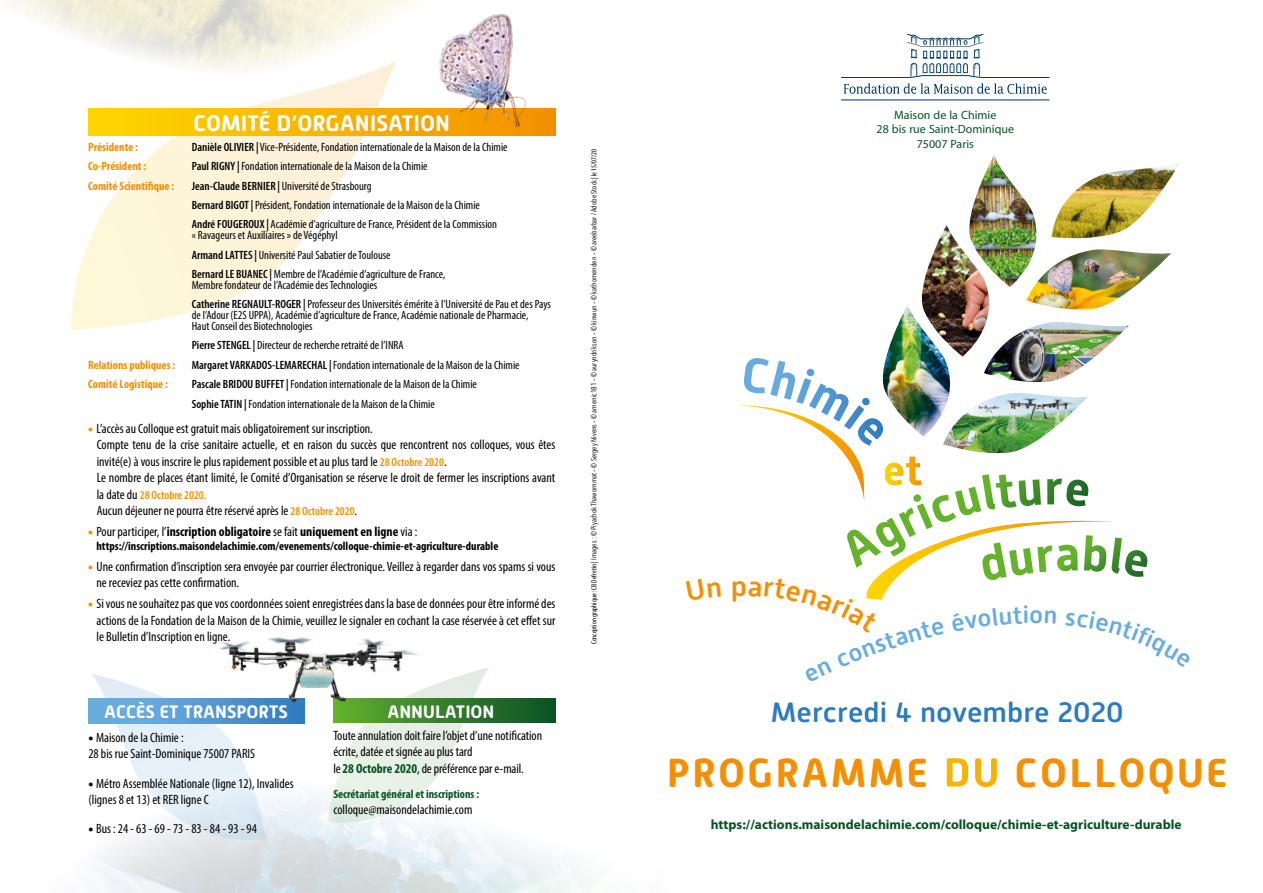
<style>
.page{position:relative;width:1263px;height:893px;background:#fff}
.page>*{position:absolute;margin:0;border:0;box-sizing:border-box;transform-origin:0 0}
.t1{font:700 40.5px "Alwyn New Rounded";letter-spacing:.06em;color:#f38f00}
.t2{font:500 28.05px "Alwyn New Rounded";color:#2d7abe;scale:1.05 1}
.t3{font:500 28.05px "Alwyn New Rounded";color:#f38f00;scale:1.05 1}
.TitreFondViolet{font:700 22.5px "Alwyn New Rounded";color:#fff}
.t4{font:700 18px "Alwyn New Rounded";color:#fff}
.TC_édito{font:condensed 13.5px/16.5px "Myriad Pro";color:#000}
.t5{font:700 13.5px "Myriad Pro";color:#065324}
.TC_édito-2{font:700 condensed 13.5px "Myriad Pro";color:#000}
.TC_édito-3{font:condensed 12px/10.8px "Myriad Pro";color:#000}
.TC_édito-4{font:700 condensed 12px "Myriad Pro";color:#000}
.TC_édito-5{font:700 condensed 12px "Myriad Pro";color:#f38f00}
.t6{font:12px/14.4px "Myriad Pro";color:#065324;text-align:center}
.TC_édito-6{font:700 condensed 12px "Myriad Pro";color:#065324}
.TC_édito-7{font:600 condensed 12px "Myriad Pro";color:#f38f00}
.TC_édito-8{font:7.5px "Avenir Next Condensed";color:#000}
.s1{font-weight:600}
.s2{font-weight:900;font-stretch:normal;color:#f38f00}
.s3{font-weight:600;font-size:12px;color:#f38f00}
.s4{font-weight:400;font-size:13.5px;color:#000}
.s5{font-weight:400}
.s6{font-weight:900;font-stretch:normal}
.s7{font-weight:700;color:#065324}
.s8{font-family:"Myriad Pro";font-stretch:condensed}
.s9{color:#fff}
</style>
<div class="page">
<svg style="left:841px;top:34px;width:208px;height:66px"></svg>
<svg style="left:71px;top:81px;width:325px;height:249px"></svg>
<svg style="left:92px;top:673px;width:173px;height:178px"></svg>
<svg style="left:327px;top:667px;width:163px;height:166px"></svg>
<div style="left:88px;top:699px;width:216px;height:24px;background:linear-gradient(to right,#74b5e5,#3580c3)"></div>
<div style="left:333px;top:699px;width:222px;height:23px;background:linear-gradient(to right,#63b02e,#0a5227)"></div>
<img style="left:1026px;top:249px;width:145px;height:61px">
<img style="left:992px;top:322px;width:137px;height:36px">
<img style="left:1051px;top:163px;width:128px;height:76px">
<img style="left:886px;top:305px;width:58px;height:53px">
<img style="left:914px;top:225px;width:86px;height:132px">
<img style="left:961px;top:155px;width:86px;height:132px">
<div style="left:88px;top:109px;width:467px;height:26px;background:linear-gradient(to right,#fed700,#f39100)"></div>
<img style="left:435px;top:13px;width:97px;height:113px">
<img style="left:205px;top:637px;width:230px;height:71px">
<svg style="left:738px;top:358px;width:410px;height:242px"></svg>
<p class="TitreFondViolet" style="left:193px;top:110px;width:258px">COMITÉ D’ORGANISATION</p>
<p class="TC_édito-5" style="left:88px;top:139px;width:51px">Présidente :</p>
<p class="TC_édito-3" style="left:192px;top:141px;width:317px"><span class="s1">Danièle OLIVIER |</span> Vice-Présidente, Fondation internationale de la Maison de la Chimie</p>
<p class="TC_édito-5" style="left:88px;top:159px;width:60px">Co-Président :</p>
<p class="TC_édito-3" style="left:192px;top:161px;width:237px"><span class="s1">Paul RIGNY |</span> Fondation internationale de la Maison de la Chimie</p>
<p class="TC_édito-5" style="left:88px;top:178px;width:87px">Comité Scientifique :</p>
<p class="TC_édito-3" style="left:192px;top:180px;width:181px"><span class="s1">Jean-Claude BERNIER |</span> Université de Strasbourg</p>
<p class="TC_édito-3" style="left:192px;top:199px;width:290px"><span class="s1">Bernard BIGOT |</span> Président, Fondation internationale de la Maison de la Chimie</p>
<p class="TC_édito-3" style="left:192px;top:219px;width:307px"><span class="s1">André FOUGEROUX |</span> Académie d’agriculture de France, Président de la Commission « Ravageurs et Auxiliaires » de Végéphyl</p>
<p class="TC_édito-3" style="left:192px;top:249px;width:200px"><span class="s1">Armand LATTES |</span> Université Paul Sabatier de Toulouse</p>
<p class="TC_édito-3" style="left:192px;top:268px;width:255px"><span class="s1">Bernard LE BUANEC |</span> Membre de l’Académie d’agriculture de France,<br>Membre fondateur de l’Académie des Technologies</p>
<p class="TC_édito-3" style="left:192px;top:299px;width:361px"><span class="s1">Catherine REGNAULT-ROGER |</span> Professeur des Universités émérite à l’Université de Pau et des Pays de l’Adour (E2S UPPA), Académie d’agriculture de France, Académie nationale de Pharmacie,<br>Haut Conseil des Biotechnologies</p>
<p class="TC_édito-3" style="left:192px;top:340px;width:214px"><span class="s1">Pierre STENGEL |</span> Directeur de recherche retraité de l’INRA</p>
<p class="TC_édito-5" style="left:88px;top:357px;width:89px">Relations publiques :</p>
<p class="TC_édito-3" style="left:192px;top:359px;width:329px"><span class="s1">Margaret VARKADOS-LEMARECHAL |</span> Fondation internationale de la Maison de la Chimie</p>
<p class="TC_édito-5" style="left:88px;top:377px;width:81px">Comité Logistique :</p>
<p class="TC_édito-3" style="left:192px;top:379px;width:287px"><span class="s1">Pascale BRIDOU BUFFET |</span> Fondation internationale de la Maison de la Chimie</p>
<p class="TC_édito-3" style="left:192px;top:398px;width:245px"><span class="s1">Sophie TATIN |</span> Fondation internationale de la Maison de la Chimie</p>
<p class="TC_édito" style="left:88px;top:420px;width:286px"><span class="s2">•</span> L’accès au Colloque est gratuit mais obligatoirement sur inscription.</p>
<p class="TC_édito" style="left:97px;top:436px;width:460px">Compte tenu de la crise sanitaire actuelle, et en raison du succès que rencontrent nos colloques, vous êtes invité(e) à vous inscrire le plus rapidement possible et au plus tard le <span class="s3">28 Octobre 2020</span>.</p>
<p class="TC_édito" style="left:97px;top:469px;width:460px">Le nombre de places étant limité, le Comité d’Organisation se réserve le droit de fermer les inscriptions avant</p>
<p class="TC_édito-7" style="left:97px;top:487px;width:111px"><span class="s4">la date du</span> 28 Octobre 2020.</p>
<p class="TC_édito" style="left:97px;top:502px;width:262px">Aucun déjeuner ne pourra être réservé après le <span class="s3">28 Octobre 2020</span>.</p>
<p class="TC_édito-2" style="left:88px;top:523px;width:331px"><span class="s2">•</span> <span class="s5">Pour participer, l’</span>inscription obligatoire <span class="s5">se fait</span> uniquement en ligne <span class="s5">via :</span></p>
<p class="TC_édito-4" style="left:96px;top:539px;width:403px">https://inscriptions.maisondelachimie.com/evenements/colloque-chimie-et-agriculture-durable</p>
<p class="TC_édito" style="left:96px;top:558px;width:460px;text-indent:-8px"><span class="s2">•</span> Une confirmation d’inscription sera envoyée par courrier électronique. Veillez à regarder dans vos spams si vous ne receviez pas cette confirmation.</p>
<p class="TC_édito" style="left:96px;top:595px;width:460px;text-align:justify;text-indent:-8px"><span class="s2">•</span> Si vous ne souhaitez pas que vos coordonnées soient enregistrées dans la base de données pour être informé des actions de la Fondation de la Maison de la Chimie, veuillez le signaler en cochant la case réservée à cet effet sur le Bulletin d’Inscription en ligne.</p>
<p class="t4" style="left:104px;top:702px;width:185px">ACCÈS ET TRANSPORTS</p>
<p class="TC_édito" style="left:88px;top:729px;width:168px"><span class="s6">•</span> Maison de la Chimie :<br>28 bis rue Saint-Dominique 75007 PARIS</p>
<p class="TC_édito" style="left:88px;top:775px;width:207px"><span class="s6">•</span> Métro Assemblée Nationale (ligne 12), Invalides (lignes 8 et 13) et RER ligne C</p>
<p class="TC_édito" style="left:88px;top:820px;width:170px"><span class="s6">•</span> Bus : 24 - 63 - 69 - 73 - 83 - 84 - 93 - 94</p>
<p class="t4" style="left:387px;top:701px;width:109px">ANNULATION</p>
<p class="TC_édito" style="left:333px;top:727px;width:210px">Toute annulation doit faire l’objet d’une notification écrite, datée et signée au plus tard<br>le <span class="s7">28 Octobre 2020</span>, de préférence par e-mail.</p>
<p class="TC_édito-6" style="left:333px;top:786px;width:147px">Secrétariat général et inscriptions :</p>
<p class="TC_édito" style="left:333px;top:801px;width:141px">colloque@maisondelachimie.com</p>
<p class="TC_édito-8" style="left:587px;top:644px;width:496px;rotate:-90deg"><span class="s8">Conception graphique : CB Defretin |</span> Images : © Piyachok Thawornmat – © Sergey Nivens – © amenic181 – © auryndrikson – © kinwun – © kathomenden – © areebarbar / Adobe Stock <span class="s8">| le 15/07/20</span></p>
<p class="t6" style="left:876px;top:107px;width:139px">Maison de la Chimie<br>28 bis rue Saint-Dominique<br>75007 Paris</p>
<p class="t3" style="left:731px;top:570px;width:17px">p</p>
<p class="t2" style="left:771px;top:697px;width:337px">Mercredi 4 novembre 2020</p>
<p class="t1" style="left:667px;top:749px;width:562px">PROGRAMME <span class="s9">DU</span> COLLOQUE</p>
<p class="t5" style="left:711px;top:816px;width:472px">https://actions.maisondelachimie.com/colloque/chimie-et-agriculture-durable</p>
</div>
